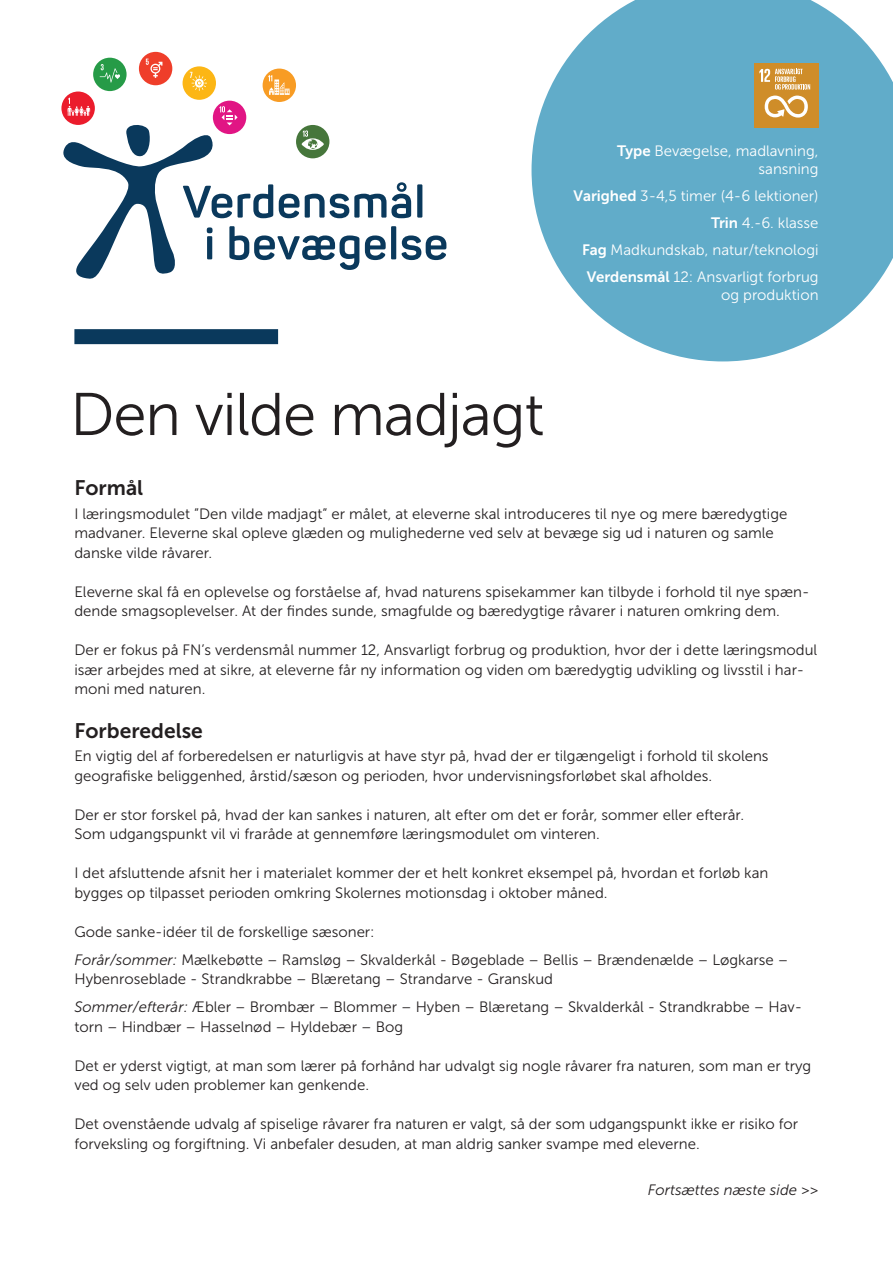
<style>
.page{position:relative;width:893px;height:1263px;background:#fff}
.page>*{position:absolute;margin:0;border:0;box-sizing:border-box;transform-origin:0 0}
.t1{font:60px "Museo Sans 300";letter-spacing:-.02em;color:#231f20}
.t2{font:21px "Museo Sans 700";color:#231f20}
.t3{font:15px/19.5px "Museo Sans 300";color:#231f20}
.t4{font:15px/27px "Museo Sans 300";color:#fff;text-align:right}
.t5{font:italic 15px "Museo Sans 300";color:#231f20}
.s1{font-family:"Museo Sans 700"}
.s2{font-style:italic}
</style>
<div class="page">
<svg style="left:531px;top:0;width:362px;height:361px;fill:#61acc9"></svg>
<div style="left:74px;top:329px;width:204px;height:15px;background:#0a395c"></div>
<div style="left:755px;top:64px;width:64px;height:64px;background:#cf8d29"></div>
<svg style="left:765px;top:96px;width:43px;height:22px"></svg>
<svg style="left:759px;top:69px;width:51px;height:21px"></svg>
<div style="left:139px;top:52px;width:33px;height:33px;background:#ef3e2a;border-radius:50%"></div>
<svg style="left:61px;top:59px;width:385px;height:220px"></svg>
<p class="t4" style="left:617px;top:143px;width:203px;line-height:18px"><span class="s1">Type</span> Bevægelse, madlavning, sansning</p>
<p class="t4" style="left:574px;top:184px;width:246px"><span class="s1">Varighed</span> 3-4,5 timer (4-6 lektioner)<br><span class="s1">Trin</span> 4.-6. klasse<br><span class="s1">Fag</span> Madkundskab, natur/teknologi<br><span class="s1">Verdensmål</span> 12: Ansvarligt forbrug</p>
<p class="t4" style="left:721px;top:283px;width:99px">og produktion</p>
<h1 class="t1" style="left:70px;top:390px;width:476px">Den vilde madjagt</h1>
<h2 class="t2" style="left:74px;top:480px;width:70px">Formål</h2>
<p class="t3" style="left:74px;top:505px;width:714px">I læringsmodulet ”Den vilde madjagt” er målet, at eleverne skal introduceres til nye og mere bæredygtige madvaner. Eleverne skal opleve glæden og mulighederne ved selv at bevæge sig ud i naturen og samle danske vilde råvarer.</p>
<p class="t3" style="left:74px;top:583px;width:736px">Eleverne skal få en oplevelse og forståelse af, hvad naturens spisekammer kan tilbyde i forhold til nye spæn&shy;dende smagsoplevelser. At der findes sunde, smagfulde og bæredygtige råvarer i naturen omkring dem.</p>
<p class="t3" style="left:74px;top:641px;width:744px">Der er fokus på FN’s verdensmål nummer 12, Ansvarligt forbrug og produktion, hvor der i dette læringsmodul især arbejdes med at sikre, at eleverne får ny information og viden om bæredygtig udvikling og livsstil i har&shy;moni med naturen.</p>
<h2 class="t2" style="left:74px;top:722px;width:130px">Forberedelse</h2>
<p class="t3" style="left:74px;top:747px;width:696px">En vigtig del af forberedelsen er naturligvis at have styr på, hvad der er tilgængeligt i forhold til skolens geografiske beliggenhed, årstid/sæson og perioden, hvor undervisningsforløbet skal afholdes.</p>
<p class="t3" style="left:74px;top:806px;width:671px">Der er stor forskel på, hvad der kan sankes i naturen, alt efter om det er forår, sommer eller efterår.<br>Som udgangspunkt vil vi fraråde at gennemføre læringsmodulet om vinteren.</p>
<p class="t3" style="left:74px;top:864px;width:696px">I det afsluttende afsnit her i materialet kommer der et helt konkret eksempel på, hvordan et forløb kan bygges op tilpasset perioden omkring Skolernes motionsdag i oktober måned.</p>
<p class="t3" style="left:74px;top:919px;width:716px;line-height:28px">Gode sanke-idéer til de forskellige sæsoner:<br><span class="s2">Forår/sommer:</span> Mælkebøtte – Ramsløg – Skvalderkål - Bøgeblade – Bellis – Brændenælde – Løgkarse –</p>
<p class="t3" style="left:74px;top:966px;width:729px;line-height:28px">Hybenroseblade - Strandkrabbe – Blæretang – Strandarve - Granskud<br><span class="s2">Sommer/efterår:</span> Æbler – Brombær – Blommer – Hyben – Blæretang – Skvalderkål - Strandkrabbe – Hav-</p>
<p class="t3" style="left:74px;top:1018px;width:330px">torn – Hindbær – Hasselnød – Hyldebær – Bog</p>
<p class="t3" style="left:74px;top:1057px;width:738px">Det er yderst vigtigt, at man som lærer på forhånd har udvalgt sig nogle råvarer fra naturen, som man er tryg ved og selv uden problemer kan genkende.</p>
<p class="t3" style="left:74px;top:1116px;width:725px">Det ovenstående udvalg af spiselige råvarer fra naturen er valgt, så der som udgangspunkt ikke er risiko for forveksling og forgiftning. Vi anbefaler desuden, at man aldrig sanker svampe med eleverne.</p>
<p class="t5" style="left:648px;top:1184px;width:172px">Fortsættes næste side &gt;&gt;</p>
</div>
